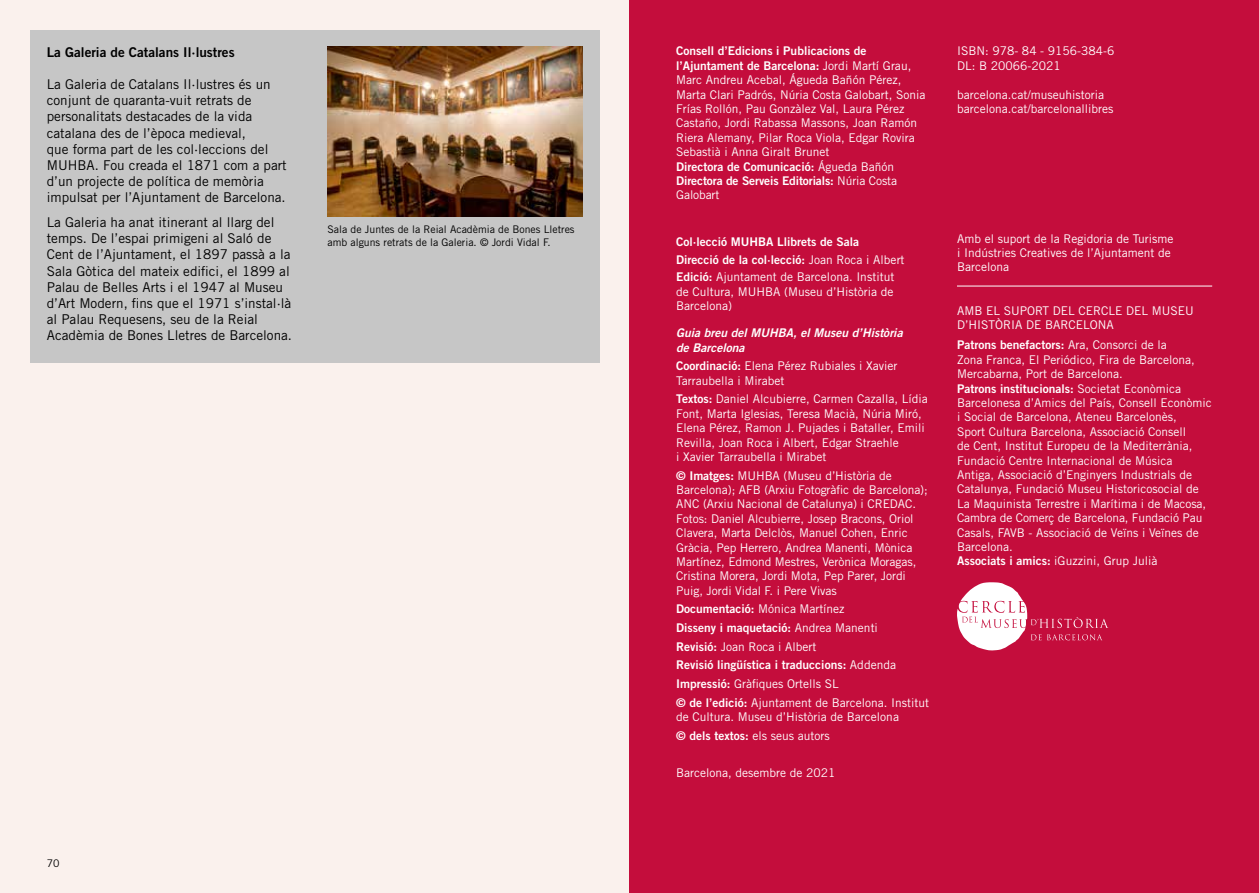
<style>
.page{position:relative;width:1259px;height:893px;background:#faf1ed}
.page>*{position:absolute;margin:0;border:0;box-sizing:border-box;transform-origin:0 0}
.t1{font:13.5px/16.2px "Trade Gothic LT Std";color:#000}
.t2{font:13.5px "Trade Gothic LT Std Bd 2";color:#000}
.t3{font:12px/14.4px "Trade Gothic LT Std";color:#fff}
.t4{font:12px/14.4px "Trade Gothic LT Std Bd 2";color:#fff}
.t5{font:12px/14.4px "Trade Gothic LT Std Bd 2 Obl";color:#fff}
.t6{font:10.5px/12.6px "Trade Gothic LT Std";color:#000}
.s1{font-family:"Trade Gothic LT Std"}
.s2{font-family:"Trade Gothic LT Std Bd 2"}
</style>
<div class="page">
<div style="left:31px;top:31px;width:569px;height:332px;background:#c6c6c6"></div>
<img style="left:327px;top:47px;width:256px;height:170px">
<div style="left:629px;top:0;width:630px;height:893px;background:#c40d3c"></div>
<hr style="left:957px;top:286px;width:255px;height:1px;background:#fff">
<svg style="left:957px;top:582px;width:151px;height:68px"></svg>
<p class="t2" style="left:47px;top:43px;width:189px">La Galeria de Catalans Il·lustres</p>
<p class="t1" style="left:47px;top:76px;width:241px">La Galeria de Catalans Il·lustres és un conjunt de quaranta-vuit retrats de personalitats destacades de la vida catalana des de l’època medieval,<br>que forma part de les col·leccions del MUHBA. Fou creada el 1871 com a part d’un projecte de política de memòria impulsat per l’Ajuntament de Barcelona.</p>
<p class="t1" style="left:47px;top:214px;width:247px">La Galeria ha anat itinerant al llarg del temps. De l’espai primigeni al Saló de Cent de l’Ajuntament, el 1897 passà a la Sala Gòtica del mateix edifici, el 1899 al Palau de Belles Arts i el 1947 al Museu d’Art Modern, fins que el 1971 s’instal·là al Palau Requesens, seu de la Reial Acadèmia de Bones Lletres de Barcelona.</p>
<p class="t6" style="left:327px;top:223px;width:249px">Sala de Juntes de la Reial Acadèmia de Bones Lletres amb alguns retrats de la Galeria. © Jordi Vidal F.</p>
<p class="t6" style="left:47px;top:856px;width:14px">70</p>
<p class="t4" style="left:676px;top:44px;width:236px">Consell d’Edicions i Publicacions de l’Ajuntament de Barcelona: <span class="s1">Jordi Martí Grau,</span></p>
<p class="t3" style="left:676px;top:73px;width:251px">Marc Andreu Acebal, Águeda Bañón Pérez, Marta Clari Padrós, Núria Costa Galobart, Sonia Frías Rollón, Pau Gonzàlez Val, Laura Pérez Castaño, Jordi Rabassa Massons, Joan Ramón Riera Alemany, Pilar Roca Viola, Edgar Rovira Sebastià i Anna Giralt Brunet</p>
<p class="t4" style="left:676px;top:159px;width:222px">Directora de Comunicació: <span class="s1">Águeda Bañón<br></span>Directora de Serveis Editorials: <span class="s1">Núria Costa</span></p>
<p class="t3" style="left:676px;top:188px;width:45px">Galobart</p>
<p class="t4" style="left:676px;top:232px;width:230px;line-height:18.6px">Col·lecció MUHBA Llibrets de Sala<br>Direcció de la col·lecció: <span class="s1">Joan Roca i Albert</span></p>
<p class="t3" style="left:676px;top:270px;width:219px;text-align:justify"><span class="s2">Edició:</span> Ajuntament de Barcelona. Institut de Cultura, MUHBA (Museu d’Història de Barcelona)</p>
<p class="t5" style="left:676px;top:326px;width:228px">Guia breu del MUHBA, el Museu d’Història de Barcelona</p>
<p class="t3" style="left:676px;top:359px;width:222px"><span class="s2">Coordinació:</span> Elena Pérez Rubiales i Xavier<br>Tarraubella i Mirabet</p>
<p class="t3" style="left:676px;top:392px;width:253px"><span class="s2">Textos:</span> Daniel Alcubierre, Carmen Cazalla, Lídia Font, Marta Iglesias, Teresa Macià, Núria Miró, Elena Pérez, Ramon J. Pujades i Bataller, Emili Revilla, Joan Roca i Albert, Edgar Straehle<br>i Xavier Tarraubella i Mirabet</p>
<p class="t3" style="left:676px;top:468px;width:253px"><span class="s2">© Imatges:</span> MUHBA (Museu d’Història de Barcelona); AFB (Arxiu Fotogràfic de Barcelona); ANC (Arxiu Nacional de Catalunya) i CREDAC.<br>Fotos: Daniel Alcubierre, Josep Bracons, Oriol Clavera, Marta Delclòs, Manuel Cohen, Enric Gràcia, Pep Herrero, Andrea Manenti, Mònica Martínez, Edmond Mestres, Verònica Moragas, Cristina Morera, Jordi Mota, Pep Parer, Jordi Puig, Jordi Vidal F. i Pere Vivas</p>
<p class="t3" style="left:676px;top:602px;width:170px"><span class="s2">Documentació:</span> Mónica Martínez</p>
<p class="t4" style="left:676px;top:620px;width:203px">Disseny i maquetació: <span class="s1">Andrea Manenti</span></p>
<p class="t3" style="left:676px;top:639px;width:142px"><span class="s2">Revisió:</span> Joan Roca i Albert</p>
<p class="t4" style="left:676px;top:658px;width:221px">Revisió lingüística i traduccions: <span class="s1">Addenda</span></p>
<p class="t3" style="left:676px;top:674px;width:254px;line-height:18.6px"><span class="s2">Impressió:</span> Gràfiques Ortells SL<br><span class="s2">© de l’edició:</span> Ajuntament de Barcelona. Institut</p>
<p class="t3" style="left:676px;top:707px;width:224px;line-height:18.6px">de Cultura. Museu d’Història de Barcelona <span class="s2">© dels textos:</span> els seus autors</p>
<p class="t3" style="left:676px;top:765px;width:161px">Barcelona, desembre de 2021</p>
<p class="t3" style="left:957px;top:44px;width:159px">ISBN: 978- 84 - 9156-384-6<br>DL: B 20066-2021</p>
<p class="t3" style="left:957px;top:87px;width:158px">barcelona.cat/museuhistoria barcelona.cat/barcelonallibres</p>
<p class="t3" style="left:957px;top:231px;width:218px">Amb el suport de la Regidoria de Turisme i Indústries Creatives de l’Ajuntament de<br>Barcelona</p>
<p class="t3" style="left:957px;top:303px;width:238px">AMB EL SUPORT DEL CERCLE DEL MUSEU<br>D’HISTÒRIA DE BARCELONA</p>
<p class="t4" style="left:957px;top:338px;width:211px">Patrons benefactors: <span class="s1">Ara, Consorci de la</span></p>
<p class="t3" style="left:957px;top:352px;width:239px">Zona Franca, El Periódico, Fira de Barcelona,<br>Mercabarna, Port de Barcelona.</p>
<p class="t4" style="left:957px;top:381px;width:225px">Patrons institucionals: <span class="s1">Societat Econòmica</span></p>
<p class="t3" style="left:957px;top:395px;width:256px">Barcelonesa d’Amics del País, Consell Econòmic i Social de Barcelona, Ateneu Barcelonès,<br>Sport Cultura Barcelona, Associació Consell<br>de Cent, Institut Europeu de la Mediterrània, Fundació Centre Internacional de Música Antiga, Associació d’Enginyers Industrials de Catalunya, Fundació Museu Historicosocial de La Maquinista Terrestre i Marítima i de Macosa, Cambra de Comerç de Barcelona, Fundació Pau Casals, FAVB - Associació de Veïns i Veïnes de Barcelona.<br><span class="s2">Associats i amics:</span> iGuzzini, Grup Julià</p>
</div>
